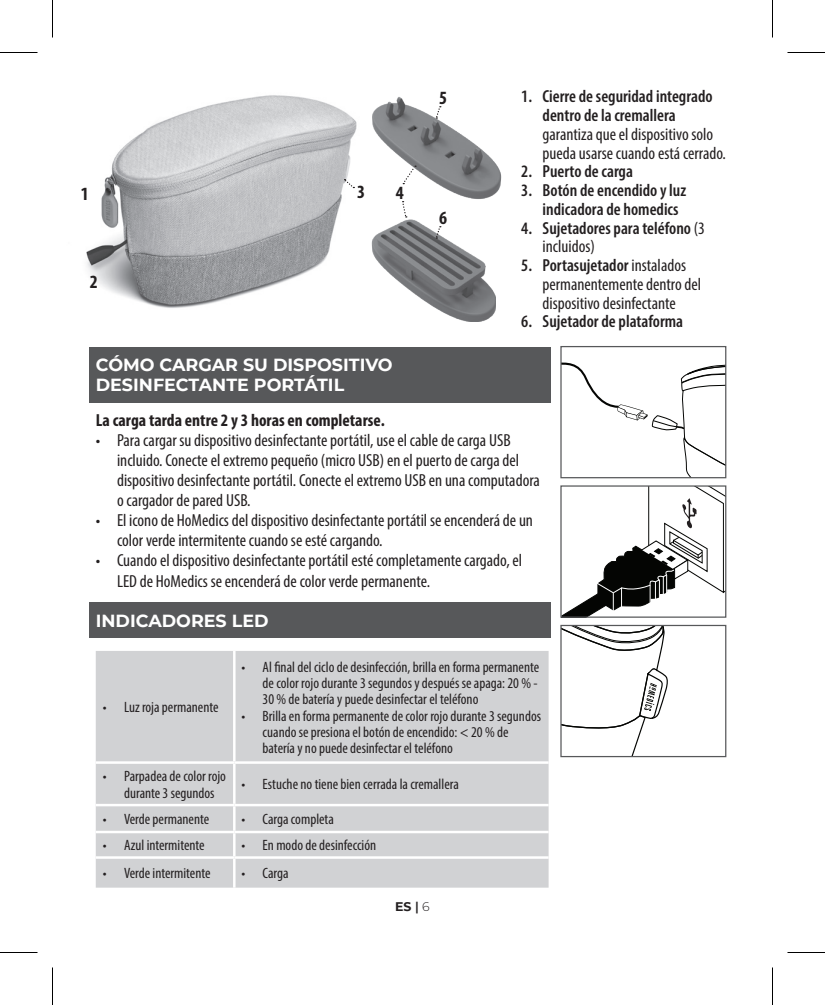
<style>
.page{position:relative;width:825px;height:1005px;background:#fff}
.page>*{position:absolute;margin:0;border:0;box-sizing:border-box;transform-origin:0 0}
.Copy_Bold{font:700 condensed 18.75px "Myriad Pro";color:#231f20}
.t1{font:condensed 17.5px/18.8px "Myriad Pro";color:#231f20}
.t2{font:600 condensed 17.5px/18.8px "Myriad Pro";color:#231f20}
.Section_Header{font:700 17.5px/20px "Montserrat";color:#fff}
.Copy_Bold-2{font:700 condensed 17.5px "Myriad Pro";color:#231f20}
.t3{font:condensed 15px/16.2px "Myriad Pro";color:#231f20}
.Warnings_-_Header{font:700 12.5px "Montserrat";color:#231f20}
.s1{font-weight:600}
.s2{font-weight:400}
.s3{font-weight:300}
</style>
<div class="page">
<img style="left:86px;top:95px;width:322px;height:213px">
<img style="left:372px;top:96px;width:129px;height:103px">
<img style="left:372px;top:219px;width:123px;height:103px">
<svg style="left:344px;top:179px;width:10px;height:9px"></svg>
<svg style="left:435px;top:106px;width:6px;height:13px"></svg>
<svg style="left:435px;top:226px;width:6px;height:13px"></svg>
<svg style="left:403px;top:166px;width:13px;height:18px"></svg>
<svg style="left:402px;top:201px;width:5px;height:17px"></svg>
<svg style="left:562px;top:362px;width:162px;height:114px"></svg>
<div style="left:560px;top:346px;width:166px;height:132px;border:1px solid #57585a"></div>
<svg style="left:562px;top:487px;width:162px;height:129px"></svg>
<div style="left:560px;top:485px;width:166px;height:133px;border:1px solid #57585a"></div>
<svg style="left:562px;top:627px;width:106px;height:128px"></svg>
<div style="left:560px;top:625px;width:166px;height:132px;border:1px solid #57585a"></div>
<div style="left:89px;top:347px;width:461px;height:56px;background:#57585a"></div>
<div style="left:89px;top:603px;width:461px;height:35px;background:#57585a"></div>
<div style="left:96px;top:651px;width:453px;height:237px;background:#d1d2d4"></div>
<hr style="left:233px;top:651px;width:3px;height:110px;background:#fff">
<hr style="left:96px;top:761px;width:138px;height:3px;background:#fff">
<hr style="left:234px;top:761px;width:315px;height:3px;background:#fff">
<hr style="left:233px;top:764px;width:3px;height:40px;background:#fff">
<hr style="left:96px;top:804px;width:138px;height:2px;background:#fff">
<hr style="left:234px;top:804px;width:315px;height:2px;background:#fff">
<hr style="left:233px;top:806px;width:3px;height:25px;background:#fff">
<hr style="left:96px;top:831px;width:138px;height:2px;background:#fff">
<hr style="left:234px;top:831px;width:315px;height:2px;background:#fff">
<hr style="left:233px;top:833px;width:3px;height:23px;background:#fff">
<hr style="left:96px;top:856px;width:138px;height:3px;background:#fff">
<hr style="left:234px;top:856px;width:315px;height:3px;background:#fff">
<hr style="left:233px;top:859px;width:3px;height:29px;background:#fff">
<hr style="left:0;top:52px;width:38px;height:1px;background:#000">
<hr style="left:788px;top:52px;width:37px;height:1px;background:#000">
<hr style="left:0;top:952px;width:38px;height:1px;background:#000">
<hr style="left:788px;top:952px;width:37px;height:1px;background:#000">
<hr style="left:52px;top:0;width:1px;height:38px;background:#000">
<hr style="left:52px;top:968px;width:1px;height:37px;background:#000">
<hr style="left:772px;top:0;width:1px;height:38px;background:#000">
<hr style="left:772px;top:968px;width:1px;height:37px;background:#000">
<p class="Copy_Bold" style="left:81px;top:183px;width:9px">1</p>
<p class="Copy_Bold" style="left:90px;top:270px;width:9px">2</p>
<p class="Copy_Bold" style="left:357px;top:180px;width:9px">3</p>
<p class="Copy_Bold" style="left:396px;top:181px;width:9px">4</p>
<p class="Copy_Bold" style="left:439px;top:86px;width:9px">5</p>
<p class="Copy_Bold" style="left:439px;top:206px;width:9px">6</p>
<p class="t1" style="left:543px;top:87px;width:185px;text-indent:-21px"><span class="s1">1. Cierre de seguridad integrado dentro de la cremallera </span>garantiza que el dispositivo solo pueda usarse cuando está cerrado.</p>
<p class="t2" style="left:521px;top:162px;width:113px">2. Puerto de carga</p>
<p class="t2" style="left:543px;top:181px;width:145px;text-indent:-21px">3. Botón de encendido y luz indicadora de homedics</p>
<p class="t2" style="left:543px;top:218px;width:164px;text-indent:-21px">4. Sujetadores para teléfono <span class="s2">(3 incluidos)</span></p>
<p class="t1" style="left:543px;top:256px;width:160px;text-indent:-21px"><span class="s1">5. Portasujetador</span> instalados permanentemente dentro del dispositivo desinfectante</p>
<p class="t2" style="left:521px;top:312px;width:163px">6. Sujetador de plataforma</p>
<p class="Section_Header" style="left:96px;top:354px;width:298px">CÓMO CARGAR SU DISPOSITIVO<br>DESINFECTANTE PORTÁTIL</p>
<p class="Copy_Bold-2" style="left:96px;top:409px;width:290px">La carga tarda entre 2 y 3 horas en completarse.</p>
<p class="t1" style="left:117px;top:430px;width:424px;line-height:20px;text-indent:-21px">• Para cargar su dispositivo desinfectante portátil, use el cable de carga USB incluido. Conecte el extremo pequeño (micro USB) en el puerto de carga del dispositivo desinfectante portátil. Conecte el extremo USB en una computadora o cargador de pared USB.</p>
<p class="t1" style="left:117px;top:510px;width:418px;line-height:20px;text-indent:-21px">• El icono de HoMedics del dispositivo desinfectante portátil se encenderá de un color verde intermitente cuando se esté cargando.</p>
<p class="t1" style="left:117px;top:549px;width:407px;line-height:21.2px;text-indent:-21px">• Cuando el dispositivo desinfectante portátil esté completamente cargado, el<br>LED de HoMedics se encenderá de color verde permanente.</p>
<p class="Section_Header" style="left:96px;top:610px;width:174px">INDICADORES LED</p>
<p class="t3" style="left:103px;top:699px;width:117px">• Luz roja permanente</p>
<p class="t3" style="left:263px;top:658px;width:278px;text-align:justify;text-indent:-21px">• Al final del ciclo de desinfección, brilla en forma permanente de color rojo durante 3 segundos y después se apaga: 20 % - 30 % de batería y puede desinfectar el teléfono</p>
<p class="t3" style="left:263px;top:707px;width:280px;text-indent:-21px">• Brilla en forma permanente de color rojo durante 3 segundos cuando se presiona el botón de encendido: &lt; 20 % de batería y no puede desinfectar el teléfono</p>
<p class="t3" style="left:124px;top:768px;width:103px;text-indent:-21px">• Parpadea de color rojo durante 3 segundos</p>
<p class="t3" style="left:241px;top:776px;width:219px">• Estuche no tiene bien cerrada la cremallera</p>
<p class="t3" style="left:103px;top:811px;width:108px">• Verde permanente</p>
<p class="t3" style="left:241px;top:811px;width:94px">• Carga completa</p>
<p class="t3" style="left:103px;top:837px;width:103px">• Azul intermitente</p>
<p class="t3" style="left:241px;top:837px;width:136px">• En modo de desinfección</p>
<p class="t3" style="left:103px;top:865px;width:109px">• Verde intermitente</p>
<p class="t3" style="left:241px;top:865px;width:49px">• Carga</p>
<p class="Warnings_-_Header" style="left:395px;top:897px;width:36px">ES <span class="s1">|</span> <span class="s3">6</span></p>
</div>
